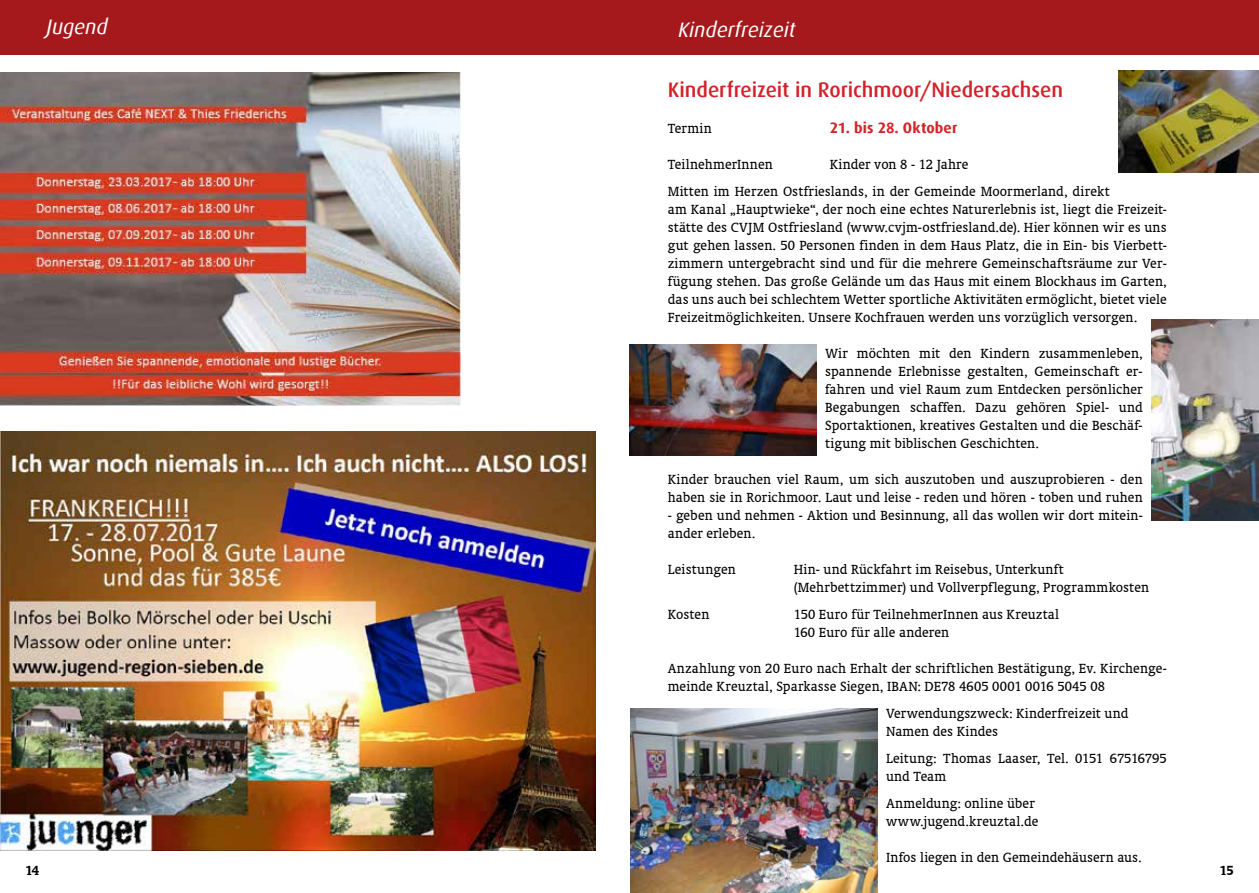
<style>
.page{position:relative;width:1259px;height:893px;background:#fff}
.page>*{position:absolute;margin:0;border:0;box-sizing:border-box;transform-origin:0 0}
.t1{font:500 21px "Dax";color:#d2232a}
.t2{font:italic 21px "Dax";color:#fff}
.t3{font:15px/18px "Oranda BT";letter-spacing:.005em;color:#000}
.t4{font:700 15px "Dax";letter-spacing:.01em;color:#d2232a}
.t5{font:700 15px "Oranda BT";color:#000}
</style>
<div class="page">
<div style="left:0;top:0;width:642px;height:54px;background:#a5181c"></div>
<div style="left:629px;top:0;width:630px;height:54px;background:#a5181c"></div>
<img style="left:0;top:431px;width:595px;height:419px">
<img style="left:0;top:72px;width:460px;height:333px">
<img style="left:1118px;top:70px;width:141px;height:103px">
<img style="left:629px;top:344px;width:187px;height:111px">
<img style="left:1151px;top:320px;width:108px;height:200px">
<img style="left:631px;top:708px;width:246px;height:185px">
<h1 class="t2" style="left:47px;top:15px;width:62px">Jugend</h1>
<h1 class="t2" style="left:678px;top:18px;width:119px">Kinderfreizeit</h1>
<h1 class="t1" style="left:668px;top:78px;width:397px">Kinderfreizeit in Rorichmoor/Niedersachsen</h1>
<p class="t3" style="left:668px;top:119px;width:46px">Termin</p>
<p class="t4" style="left:830px;top:119px;width:129px">21. bis 28. Oktober</p>
<p class="t3" style="left:668px;top:155px;width:106px">TeilnehmerInnen</p>
<p class="t3" style="left:668px;top:151px;width:443px;line-height:27px;text-indent:162px">Kinder von 8 - 12 Jahre<br>Mitten im Herzen Ostfrieslands, in der Gemeinde Moormerland, direkt</p>
<p class="t3" style="left:668px;top:200px;width:500px;text-align:justify">am Kanal „Hauptwieke“, der noch eine echtes Naturerlebnis ist, liegt die Freizeit&shy;stätte des CVJM Ostfriesland (www.cvjm-ostfriesland.de). Hier können wir es uns gut gehen lassen. 50 Personen finden in dem Haus Platz, die in Ein- bis Vierbett&shy;zimmern untergebracht sind und für die mehrere Gemeinschaftsräume zur Ver&shy;fügung stehen. Das große Gelände um das Haus mit einem Blockhaus im Garten, das uns auch bei schlechtem Wetter sportliche Aktivitäten ermöglicht, bietet viele Freizeitmöglichkeiten. Unsere Kochfrauen werden uns vorzüglich versorgen.</p>
<p class="t3" style="left:825px;top:344px;width:319px;text-align:justify">Wir möchten mit den Kindern zusammenleben, spannende Erlebnisse gestalten, Gemeinschaft er&shy;fahren und viel Raum zum Entdecken persönlicher Begabungen schaffen. Dazu gehören Spiel- und Sportaktionen, kreatives Gestalten und die Beschäf&shy;tigung mit biblischen Geschichten.</p>
<p class="t3" style="left:668px;top:470px;width:476px">Kinder brauchen viel Raum, um sich auszutoben und auszuprobieren - den haben sie in Rorichmoor. Laut und leise - reden und hören - toben und ruhen</p>
<p class="t3" style="left:668px;top:506px;width:476px">- geben und nehmen - Aktion und Besinnung, all das wollen wir dort mitein&shy;ander erleben.</p>
<p class="t3" style="left:668px;top:560px;width:69px">Leistungen</p>
<p class="t3" style="left:794px;top:560px;width:357px">Hin- und Rückfahrt im Reisebus, Unterkunft (Mehrbettzimmer) und Vollverpflegung, Programmkosten</p>
<p class="t3" style="left:668px;top:605px;width:43px">Kosten</p>
<p class="t3" style="left:794px;top:605px;width:267px">150 Euro für TeilnehmerInnen aus Kreuztal<br>160 Euro für alle anderen</p>
<p class="t3" style="left:668px;top:659px;width:500px">Anzahlung von 20 Euro nach Erhalt der schriftlichen Bestätigung, Ev. Kirchenge&shy;meinde Kreuztal, Sparkasse Siegen, IBAN: DE78 4605 0001 0016 5045 08</p>
<p class="t3" style="left:886px;top:704px;width:244px">Verwendungszweck: Kinderfreizeit und<br>Namen des Kindes</p>
<p class="t3" style="left:886px;top:749px;width:282px">Leitung: Thomas Laaser, Tel. 0151 67516795 und Team</p>
<p class="t3" style="left:886px;top:794px;width:154px">Anmeldung: online über www.jugend.kreuztal.de</p>
<p class="t3" style="left:886px;top:848px;width:257px">Infos liegen in den Gemeindehäusern aus.</p>
<p class="t5" style="left:25px;top:861px;width:15px">14</p>
<p class="t5" style="left:1219px;top:861px;width:15px">15</p>
</div>
